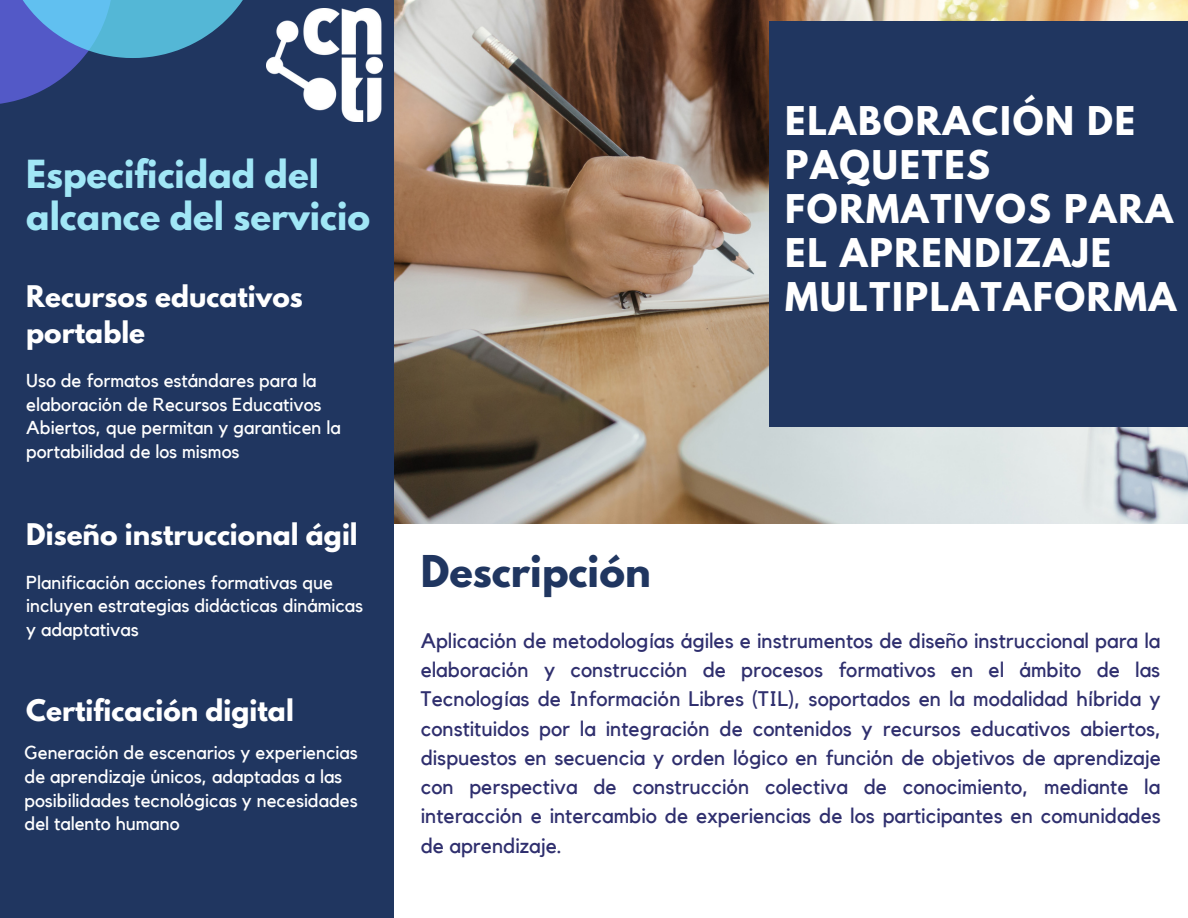
<style>
.page{position:relative;width:1188px;height:918px;background:#fff}
.page>*{position:absolute;margin:0;border:0;box-sizing:border-box;transform-origin:0 0}
.t1{font:700 38.85px "League Spartan";color:#203660}
.t2{font:700 35.1px/43.8px "League Spartan";letter-spacing:.05em;color:#fff}
.t3{font:700 34.35px/41.7px "League Spartan";color:#a1e7f6}
.t4{font:700 26.4px/36px "League Spartan";color:#fff}
.t5{font:21px/29.2px "Kollektif";color:#2f2f6e;text-align:justify}
.t6{font:18.75px/23.7px "Kollektif";color:#fff}
</style>
<div class="page">
<img style="left:394px;top:0;width:794px;height:524px">
<div style="left:0;top:0;width:394px;height:918px;background:#203660"></div>
<svg style="left:0;top:58px;width:83px;height:46px;fill:#5359c7"></svg>
<svg style="left:0;top:0;width:243px;height:58px;background:#4e91c7"></svg>
<div style="left:769px;top:21px;width:419px;height:405px;background:#203660"></div>
<img style="left:266px;top:8px;width:116px;height:114px">
<h3 class="t3" style="left:26px;top:158px;width:345px">Especificidad del alcance del servicio</h3>
<p class="t4" style="left:26px;top:282px;width:278px">Recursos educativos portable</p>
<p class="t6" style="left:26px;top:370px;width:316px">Uso de formatos estándares para la elaboración de Recursos Educativos Abiertos, que permitan y garanticen la portabilidad de los mismos</p>
<p class="t4" style="left:26px;top:520px;width:333px">Diseño instruccional ágil</p>
<p class="t6" style="left:26px;top:571px;width:339px">Planificación acciones formativas que incluyen estrategias didácticas dinámicas y adaptativas</p>
<p class="t4" style="left:26px;top:696px;width:269px">Certificación digital</p>
<p class="t6" style="left:25px;top:742px;width:335px">Generación de escenarios y experiencias de aprendizaje únicos, adaptadas a las posibilidades tecnológicas y necesidades del talento humano</p>
<h2 class="t2" style="left:785px;top:103px;width:393px">ELABORACIÓN DE<br>PAQUETES<br>FORMATIVOS PARA<br>EL APRENDIZAJE<br>MULTIPLATAFORMA</h2>
<h1 class="t1" style="left:421px;top:552px;width:231px">Descripción</h1>
<p class="t5" style="left:421px;top:627px;width:742px">Aplicación de metodologías ágiles e instrumentos de diseño instruccional para la elaboración y construcción de procesos formativos en el ámbito de las Tecnologías de Información Libres (TIL), soportados en la modalidad híbrida y constituidos por la integración de contenidos y recursos educativos abiertos, dispuestos en secuencia y orden lógico en función de objetivos de aprendizaje con perspectiva de construcción colectiva de conocimiento, mediante la interacción e intercambio de experiencias de los participantes en comunidades de aprendizaje.</p>
</div>
